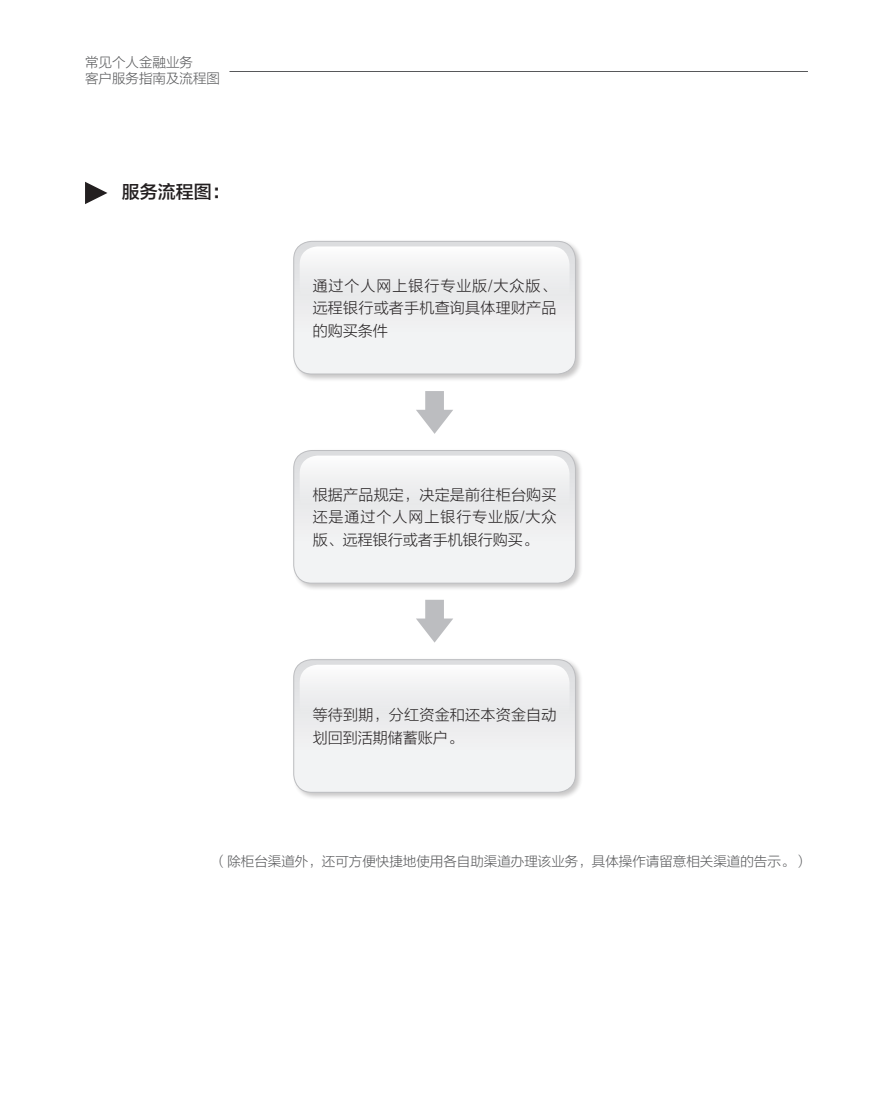
<style>
.page{position:relative;width:893px;height:1106px;background:#fff}
.page>*{position:absolute;margin:0;border:0;box-sizing:border-box;transform-origin:0 0}
.t1{font:18px "FZLTZHK GBK1 0";color:#231f20}
.t2{font:15px/22.5px "FZLTXHK GBK1 0";letter-spacing:.015em;color:#231f20;text-align:justify}
.t3{font:13.5px/16.2px "FZLTXHK GBK1 0";color:#57585a}
</style>
<div class="page">
<hr style="left:229px;top:71px;width:579px;height:1px;background:#57585a">
<svg style="left:85px;top:182px;width:22px;height:22px"></svg>
<div style="left:292px;top:239px;width:297px;height:149px;background:#231f20;opacity:.25"></div>
<svg style="left:294px;top:241px;width:281px;height:133px"></svg>
<div style="left:293px;top:241px;width:283px;height:133px;border:1px solid #bcbdc0;border-radius:18px"></div>
<div style="left:300px;top:246px;width:269px;height:59px;background:linear-gradient(to right,#f0f0f1,#f0f0f1);border-radius:18px"></div>
<div style="left:292px;top:448px;width:297px;height:149px;background:#231f20;opacity:.25"></div>
<svg style="left:294px;top:450px;width:281px;height:133px"></svg>
<div style="left:293px;top:450px;width:283px;height:133px;border:1px solid #bcbdc0;border-radius:18px"></div>
<div style="left:300px;top:455px;width:269px;height:59px;background:linear-gradient(to right,#f0f0f1,#f0f0f1);border-radius:18px"></div>
<div style="left:292px;top:657px;width:297px;height:149px;background:#231f20;opacity:.25"></div>
<svg style="left:294px;top:659px;width:281px;height:133px"></svg>
<div style="left:293px;top:659px;width:283px;height:133px;border:1px solid #bcbdc0;border-radius:18px"></div>
<div style="left:300px;top:664px;width:269px;height:60px;background:linear-gradient(to right,#f0f0f1,#f0f0f1);border-radius:18px"></div>
<svg style="left:416px;top:391px;width:37px;height:43px"></svg>
<svg style="left:416px;top:600px;width:37px;height:42px"></svg>
<p class="t3" style="left:85px;top:55px;width:136px">常见个人金融业务<br>客户服务指南及流程图</p>
<p class="t1" style="left:122px;top:182px;width:109px">服务流程图：</p>
<p class="t2" style="left:313px;top:274px;width:245px">通过个人网上银行专业版/大众版、远程银行或者手机查询具体理财产品的购买条件</p>
<p class="t2" style="left:313px;top:483px;width:245px">根据产品规定，决定是前往柜台购买还是通过个人网上银行专业版/大众版、远程银行或者手机银行购买。</p>
<p class="t2" style="left:313px;top:704px;width:245px">等待到期，分红资金和还本资金自动划回到活期储蓄账户。</p>
<p class="t3" style="left:214px;top:853px;width:595px">（除柜台渠道外，还可方便快捷地使用各自助渠道办理该业务，具体操作请留意相关渠道的告示。）</p>
</div>
